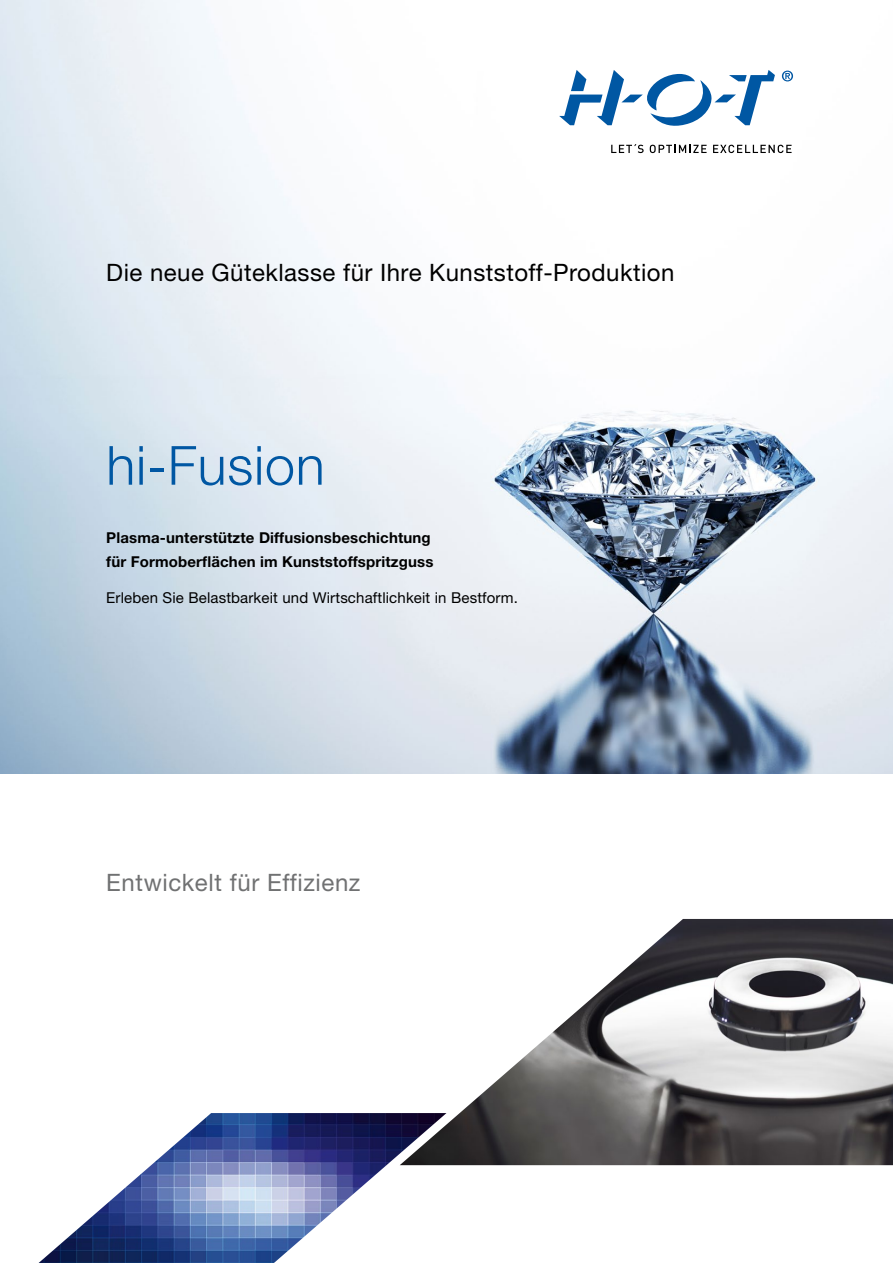
<style>
.page{position:relative;width:893px;height:1263px;background:#fff}
.page>*{position:absolute;margin:0;border:0;box-sizing:border-box;transform-origin:0 0}
.t1{font:300 54px "Helvetica Neue";letter-spacing:.015em;color:#0057a3}
.t2{font:24px "Helvetica Neue";letter-spacing:.02em;color:#000}
.t3{font:24px "Helvetica Neue";letter-spacing:.025em;color:#707172}
.t4{font:700 15px/24px "Helvetica Neue";letter-spacing:.01em;color:#000}
.t5{font:15px "Helvetica Neue";letter-spacing:.01em;color:#000}
</style>
<div class="page">
<img style="left:0;top:0;width:893px;height:774px">
<svg style="left:559px;top:70px;width:216px;height:63px"></svg>
<svg style="left:611px;top:144px;width:33px;height:9px"></svg>
<svg style="left:650px;top:145px;width:57px;height:8px"></svg>
<svg style="left:713px;top:145px;width:79px;height:8px"></svg>
<svg style="left:782px;top:71px;width:11px;height:10px"></svg>
<img style="left:39px;top:1113px;width:407px;height:150px">
<img style="left:400px;top:919px;width:493px;height:246px">
<h2 class="t2" style="left:106px;top:259px;width:570px">Die neue Güteklasse für Ihre Kunststoff-Produktion</h2>
<h1 class="t1" style="left:106px;top:432px;width:220px">hi-Fusion</h1>
<p class="t4" style="left:106px;top:525px;width:329px">Plasma-unterstützte Diffusionsbeschichtung für Formoberflächen im Kunststoffspritzguss</p>
<p class="t5" style="left:106px;top:589px;width:413px">Erleben Sie Belastbarkeit und Wirtschaftlichkeit in Bestform.</p>
<h2 class="t3" style="left:106px;top:868px;width:256px">Entwickelt für Effizienz</h2>
</div>
